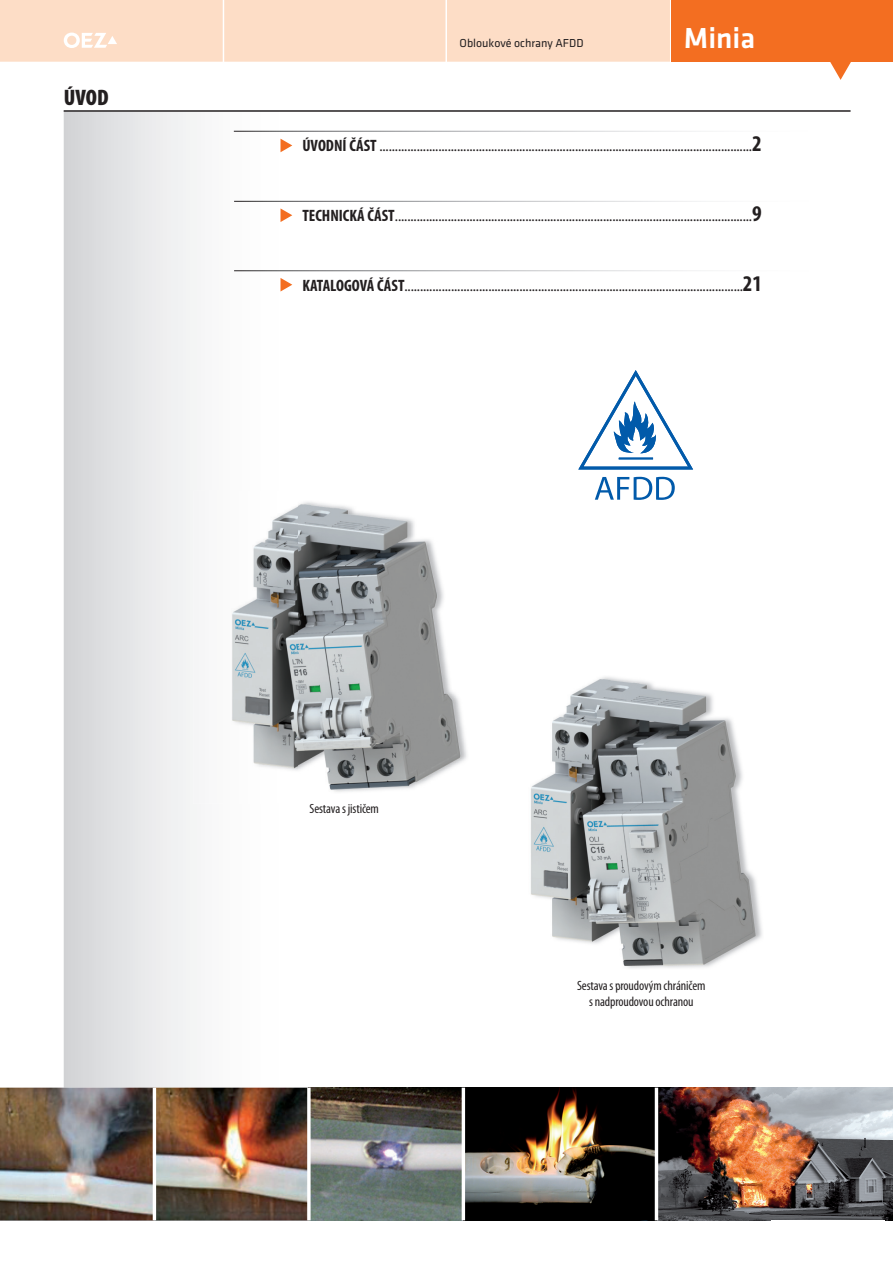
<style>
.page{position:relative;width:893px;height:1263px;background:#fff}
.page>*{position:absolute;margin:0;border:0;box-sizing:border-box;transform-origin:0 0}
.t1{font:500 30px "Klavika";color:#fff}
.t2{font:900 condensed 22.5px "Myriad Pro";color:#231f20}
.t3{font:15px "Myriad Pro";color:#231f20}
.t4{font:condensed 13.5px "Myriad Pro";letter-spacing:-.01em;color:#231f20}
.t5{font:12px "Klavika";color:#231f20}
.s1{font-weight:700;font-stretch:condensed;font-size:16.5px}
.s2{font-weight:700;font-stretch:condensed;font-size:22.5px}
</style>
<div class="page">
<div style="left:671px;top:0;width:222px;height:62px;background:#f36e21"></div>
<svg style="left:830px;top:62px;width:21px;height:18px"></svg>
<div style="left:0;top:0;width:670px;height:62px;background:#fdddc6"></div>
<svg style="left:64px;top:112px;width:234px;height:976px"></svg>
<hr style="left:64px;top:111px;width:786px;height:1px;background:#231f20">
<hr style="left:234px;top:201px;width:595px;height:1px;background:#fff">
<svg style="left:280px;top:208px;width:12px;height:14px"></svg>
<hr style="left:234px;top:131px;width:595px;height:1px;background:#fff">
<svg style="left:280px;top:139px;width:12px;height:13px"></svg>
<hr style="left:234px;top:270px;width:595px;height:1px;background:#fff">
<svg style="left:280px;top:278px;width:12px;height:14px"></svg>
<img style="left:658px;top:1088px;width:235px;height:132px">
<img style="left:311px;top:1088px;width:151px;height:132px">
<img style="left:465px;top:1088px;width:190px;height:132px">
<img style="left:0;top:1088px;width:153px;height:132px">
<img style="left:156px;top:1088px;width:151px;height:132px">
<svg style="left:307px;top:1088px;width:4px;height:132px"></svg>
<svg style="left:578px;top:370px;width:115px;height:130px"></svg>
<img style="left:531px;top:677px;width:231px;height:292px">
<img style="left:193px;top:491px;width:105px;height:313px">
<img style="left:232px;top:500px;width:235px;height:294px">
<h2 class="t2" style="left:64px;top:84px;width:46px">ÚVOD</h2>
<p class="t5" style="left:459px;top:39px;width:125px">Obloukové ochrany AFDD</p>
<h1 class="t1" style="left:684px;top:26px;width:73px">Minia</h1>
<p class="t3" style="left:302px;top:140px;width:461px"><span class="s1">ÚVODNÍ ČÁST</span> ........................................................................................................................<span class="s2">2</span></p>
<p class="t3" style="left:302px;top:210px;width:461px"><span class="s1">TECHNICKÁ ČÁST</span> ...................................................................................................................<span class="s2">9</span></p>
<p class="t3" style="left:302px;top:280px;width:461px"><span class="s1">KATALOGOVÁ ČÁST</span> .............................................................................................................<span class="s2">21</span></p>
<p class="t4" style="left:310px;top:803px;width:71px">Sestava s jističem</p>
<p class="t4" style="left:577px;top:980px;width:130px">Sestavasproudovýmchráničem</p>
<p class="t4" style="left:589px;top:996px;width:106px">s nadproudovou ochranou</p>
</div>
